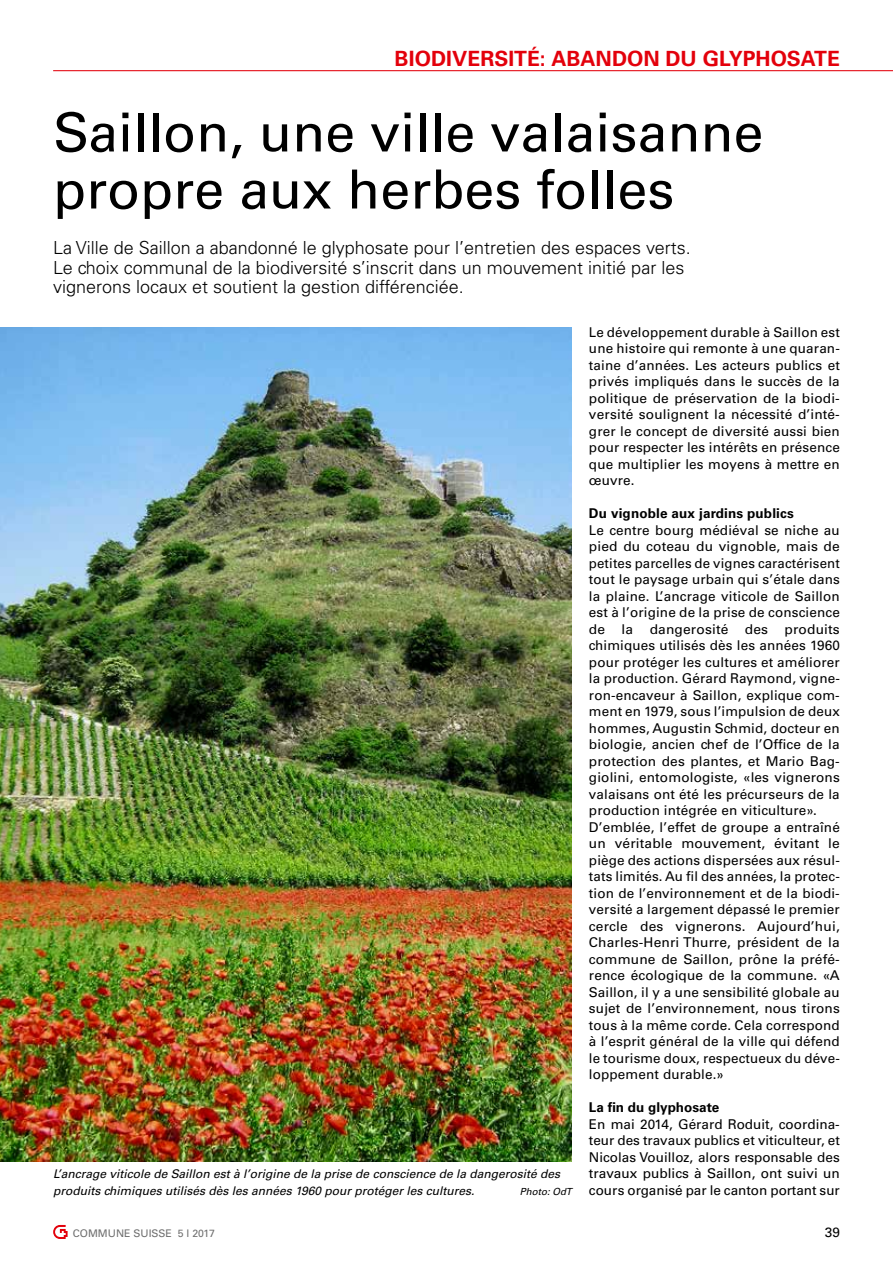
<style>
.page{position:relative;width:893px;height:1263px;background:#fff}
.page>*{position:absolute;margin:0;border:0;box-sizing:border-box;transform-origin:0 0}
.t1{font:54px/57px "Univers LT Std";color:#000}
.t2{font:700 21px "Univers LT Std";color:#e3000b}
.t3{font:300 18px/19.5px "Univers LT Std";color:#000}
.t4{font:13.5px/16.5px "Univers LT Std";letter-spacing:.01em;color:#000;text-align:justify}
.t5{font:700 13.5px "Univers LT Std";letter-spacing:.01em;color:#000}
.t6{font:italic 12px/16.5px "Univers LT Std";color:#000}
.t7{font:10.5px "Univers LT Std";color:#6e6e6e}
.t8{font:italic 9.75px "Univers LT Std";color:#000}
</style>
<div class="page">
<hr style="left:53px;top:70px;width:840px;height:1px;background:#e3000b">
<svg style="left:53px;top:1225px;width:15px;height:14px"></svg>
<img style="left:0;top:327px;width:572px;height:835px">
<h2 class="t2" style="left:395px;top:46px;width:447px">BIODIVERSITÉ: ABANDON DU GLYPHOSATE</h2>
<h1 class="t1" style="left:53px;top:104px;width:712px">Saillon, une ville valaisanne propre aux herbes folles</h1>
<h3 class="t3" style="left:53px;top:238px;width:639px">La Ville de Saillon a abandonné le glyphosate pour l’entretien des espaces verts.<br>Le choix communal de la biodiversité s’inscrit dans un mouvement initié par les vignerons locaux et soutient la gestion différenciée.</h3>
<p class="t4" style="left:589px;top:324px;width:252px">Le développement durable à Saillon est une histoire qui remonte à une quaran&shy;taine d’années. Les acteurs publics et privés impliqués dans le succès de la politique de préservation de la biodi&shy;versité soulignent la nécessité d’inté&shy;grer le concept de diversité aussi bien pour respecter les intérêts en présence que multiplier les moyens à mettre en œuvre.</p>
<p class="t5" style="left:589px;top:505px;width:206px">Du vignoble aux jardins publics</p>
<p class="t4" style="left:589px;top:522px;width:252px;text-align:left">Le centre bourg médiéval se niche au pied du coteau du vignoble, mais de petites parcelles de vignes caractérisent tout le paysage urbain qui s’étale dans la plaine. L’ancrage viticole de Saillon est à l’origine de la prise de conscience de la dangerosité des produits chimiques utilisés dès les années 1960 pour protéger les cultures et améliorer la production. Gérard Raymond, vigne&shy;ron-encaveur à Saillon, explique com&shy;ment en 1979, sous l’impulsion de deux hommes, Augustin Schmid, docteur en biologie, ancien chef de l’Office de la protection des plantes, et Mario Bag&shy;giolini, entomologiste, «les vignerons valaisans ont été les précurseurs de la production intégrée en viticulture».<br>D’emblée, l’effet de groupe a entraîné un véritable mouvement, évitant le piège des actions dispersées aux résul&shy;tats limités. Au fil des années, la protec&shy;tion de l’environnement et de la biodi&shy;versité a largement dépassé le premier cercle des vignerons. Aujourd’hui, Charles-Henri Thurre, président de la commune de Saillon, prône la préfé&shy;rence écologique de la commune. «A Saillon, il y a une sensibilité globale au sujet de l’environnement, nous tirons tous à la même corde. Cela correspond à l’esprit général de la ville qui défend le tourisme doux, respectueux du déve&shy;loppement durable.»</p>
<p class="t5" style="left:589px;top:1099px;width:132px">La fin du glyphosate</p>
<p class="t4" style="left:589px;top:1116px;width:252px">En mai 2014, Gérard Roduit, coordina&shy;teur des travaux publics et viticulteur, et Nicolas Vouilloz, alors responsable des travaux publics à Saillon, ont suivi un cours organisé par le canton portant sur</p>
<p class="t6" style="left:53px;top:1166px;width:508px">L’ancrage viticole de Saillon est à l’origine de la prise de conscience de la dangerosité des produits chimiques utilisés dès les années 1960 pour protéger les cultures.</p>
<p class="t8" style="left:520px;top:1185px;width:53px">Photo: OdT</p>
<p class="t7" style="left:73px;top:1227px;width:144px">COMMUNE SUISSE 5 l 2017</p>
<p class="t4" style="left:825px;top:1224px;width:17px">39</p>
</div>
